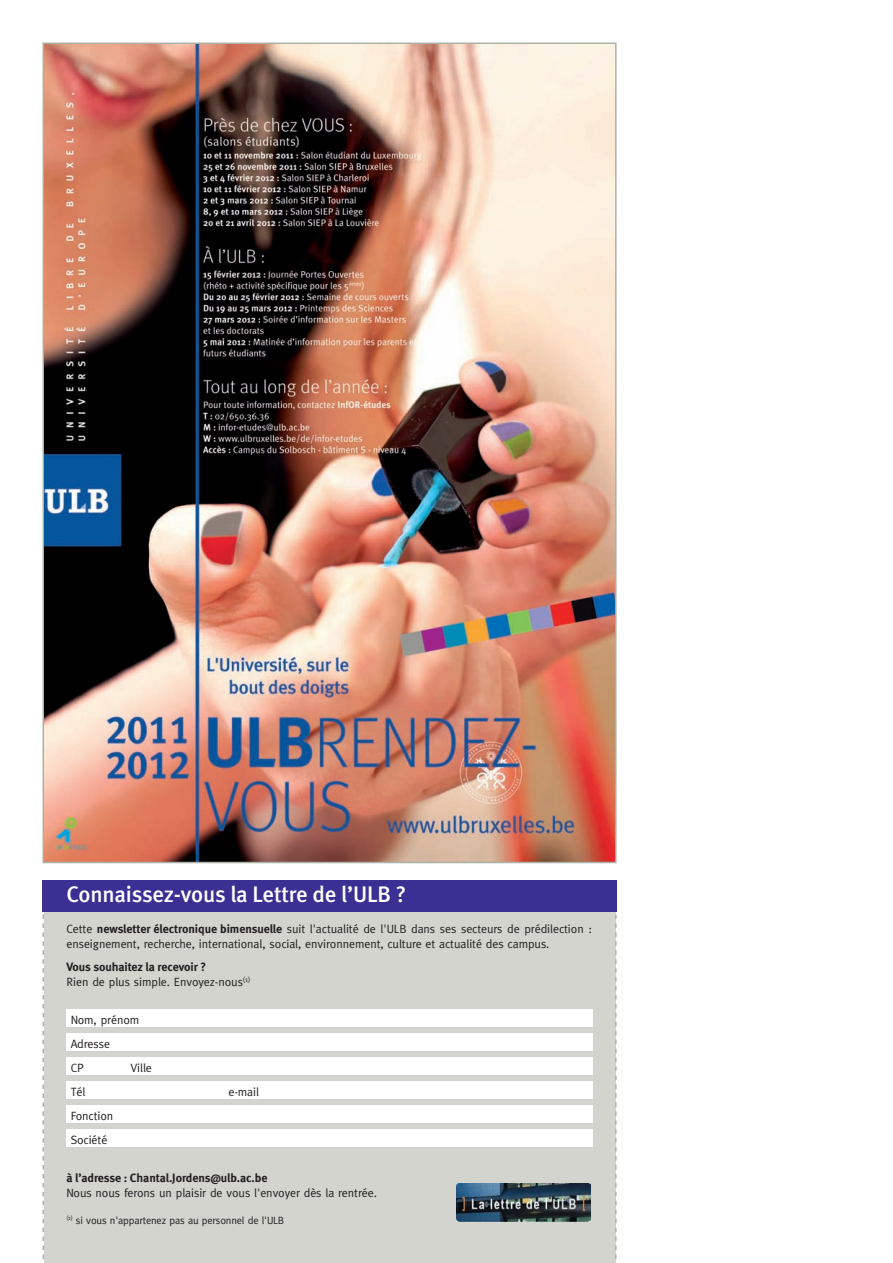
<style>
.page{position:relative;width:893px;height:1263px;background:#fff}
.page>*{position:absolute;margin:0;border:0;box-sizing:border-box;transform-origin:0 0}
.t1{font:500 22.5px "Meta";letter-spacing:-.005em;color:#fff}
.t2{font:12px/24px "Meta";letter-spacing:-.005em;color:#231f20}
.t3{font:700 12px "Meta";letter-spacing:-.01em;color:#231f20}
.t4{font:10.5px "Meta";letter-spacing:-.015em;color:#231f20}
.s1{font-weight:700}
</style>
<div class="page">
<img style="left:46px;top:46px;width:568px;height:814px">
<div style="left:42px;top:880px;width:575px;height:383px;background:#d2d4cd"></div>
<div style="left:43px;top:880px;width:574px;height:32px;background:#3a2f92"></div>
<img style="left:456px;top:1184px;width:135px;height:37px">
<div style="left:66px;top:1010px;width:527px;height:17px;background:#fff"></div>
<div style="left:66px;top:1034px;width:527px;height:17px;background:#fff"></div>
<div style="left:66px;top:1058px;width:527px;height:17px;background:#fff"></div>
<div style="left:66px;top:1082px;width:527px;height:17px;background:#fff"></div>
<div style="left:66px;top:1106px;width:527px;height:17px;background:#fff"></div>
<div style="left:66px;top:1130px;width:527px;height:17px;background:#fff"></div>
<h1 class="t1" style="left:66px;top:886px;width:341px">Connaissez-vous la Lettre de l’ULB ?</h1>
<p class="t2" style="left:66px;top:922px;width:527px;line-height:14.4px">Cette <span class="s1">newsletter électronique bimensuelle</span> suit l'actualité de l'ULB dans ses secteurs de prédilection : enseignement, recherche, international, social, environnement, culture et actualité des campus.</p>
<p class="t2" style="left:66px;top:960px;width:185px;line-height:14.4px"><span class="s1">Vous souhaitez la recevoir ?<br></span>Rien de plus simple. Envoyez-nous<sup>(1)</sup></p>
<p class="t2" style="left:71px;top:1008px;width:70px">Nom, prénom<br>Adresse<br>CP</p>
<p class="t2" style="left:131px;top:1056px;width:23px">Ville</p>
<p class="t2" style="left:71px;top:1080px;width:16px">Tél</p>
<p class="t2" style="left:228px;top:1080px;width:32px">e-mail</p>
<p class="t2" style="left:71px;top:1104px;width:44px">Fonction<br>Société</p>
<p class="t3" style="left:66px;top:1174px;width:203px">à l’adresse : Chantal.Jordens@ulb.ac.be</p>
<p class="t2" style="left:66px;top:1180px;width:312px">Nous nous ferons un plaisir de vous l'envoyer dès la rentrée.</p>
<p class="t4" style="left:66px;top:1214px;width:219px"><sup>(1)</sup> si vous n'appartenez pas au personnel de l'ULB</p>
</div>
